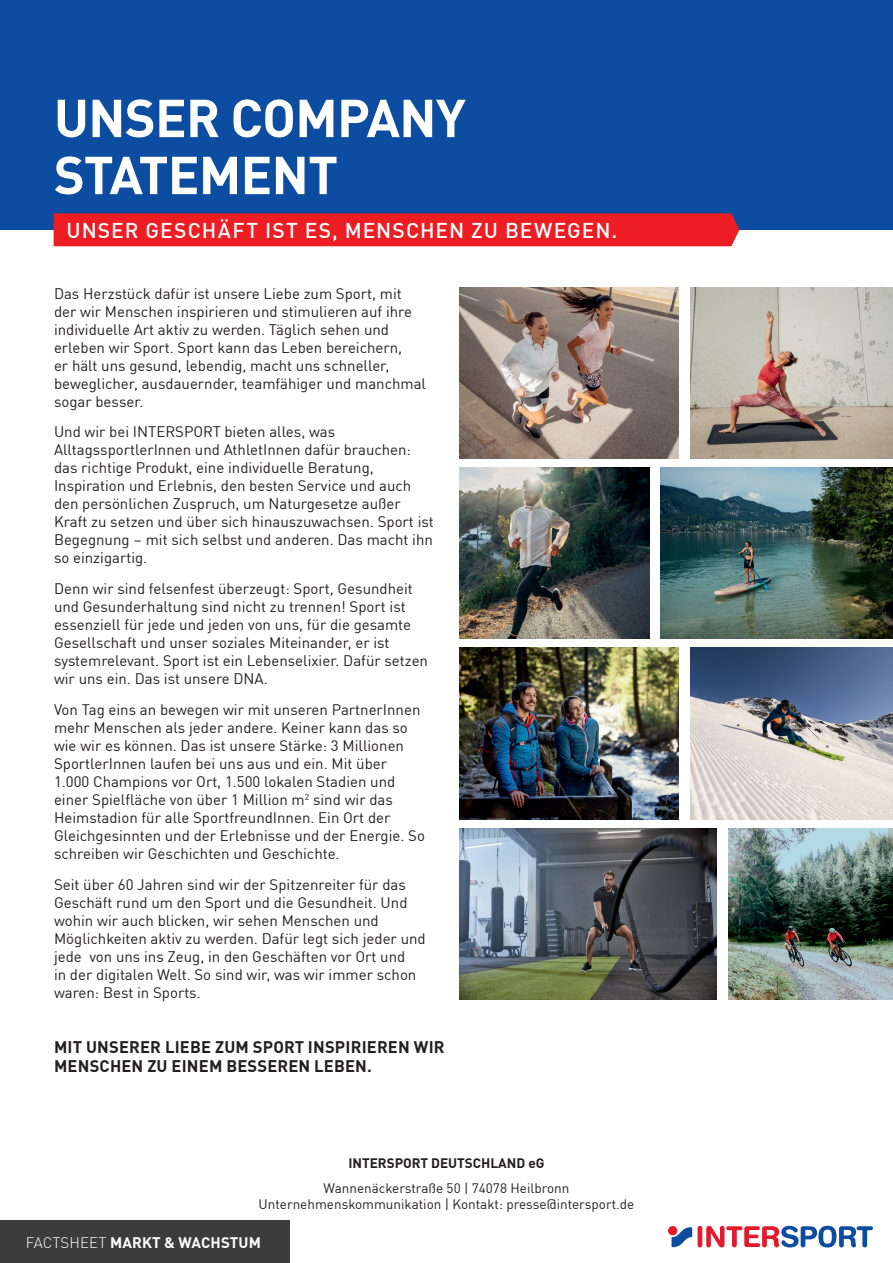
<style>
.page{position:relative;width:893px;height:1263px;background:#fff}
.page>*{position:absolute;margin:0;border:0;box-sizing:border-box;transform-origin:0 0}
.t1{font:700 52.5px/57px "FFDIN Profor IIC";letter-spacing:-.015em;color:#fff}
.t2{font:500 21px "FFDIN Profor IIC";letter-spacing:.05em;color:#fff}
.t3{font:700 16.5px/19.8px "FFDIN Profor IIC";letter-spacing:.01em;color:#231f20}
.t4{font:15px/18px "FFDIN Profor IIC";color:#231f20}
.t5{font:700 15px "FFDIN Profor IIC";letter-spacing:.01em;color:#fff}
.t6{font:13.5px/16.2px "FFDIN Profor IIC";color:#231f20;text-align:center}
.t7{font:700 13.5px "FFDIN Profor IIC";color:#231f20}
.s1{font-weight:300}
</style>
<div class="page">
<div style="left:0;top:0;width:893px;height:230px;background:#0d4da1"></div>
<div style="left:54px;top:213px;width:685px;height:33px;background:#ee1d23"></div>
<img style="left:459px;top:287px;width:219px;height:171px">
<img style="left:459px;top:467px;width:190px;height:172px">
<img style="left:459px;top:828px;width:257px;height:172px">
<img style="left:691px;top:287px;width:202px;height:171px">
<img style="left:691px;top:648px;width:202px;height:171px">
<img style="left:459px;top:648px;width:219px;height:171px">
<img style="left:728px;top:828px;width:165px;height:172px">
<img style="left:661px;top:467px;width:232px;height:172px">
<div style="left:0;top:1221px;width:289px;height:42px;background:#3b3c3b"></div>
<hr style="left:698px;top:1226px;width:4px;height:21px;background:#e21a2b;border-radius:2px">
<div style="left:668px;top:1226px;width:9px;height:9px;background:#e21a2b;border-radius:50%"></div>
<svg style="left:706px;top:1226px;width:167px;height:21px"></svg>
<svg style="left:671px;top:1227px;width:21px;height:20px"></svg>
<h1 class="t1" style="left:54px;top:86px;width:413px">UNSER COMPANY<br>STATEMENT</h1>
<h2 class="t2" style="left:67px;top:214px;width:552px">UNSER GESCHÄFT IST ES, MENSCHEN ZU BEWEGEN.</h2>
<p class="t4" style="left:54px;top:283px;width:373px">Das Herzstück dafür ist unsere Liebe zum Sport, mit der wir Menschen inspirieren und stimulieren auf ihre individuelle Art aktiv zu werden. Täglich sehen und erleben wir Sport. Sport kann das Leben bereichern,<br>er hält uns gesund, lebendig, macht uns schneller, beweglicher, ausdauernder, teamfähiger und manchmal sogar besser.</p>
<p class="t4" style="left:54px;top:422px;width:381px">Und wir bei INTERSPORT bieten alles, was AlltagssportlerInnen und AthletInnen dafür brauchen: das richtige Produkt, eine individuelle Beratung, Inspiration und Erlebnis, den besten Service und auch den persönlichen Zuspruch, um Naturgesetze außer Kraft zu setzen und über sich hinauszuwachsen. Sport ist Begegnung – mit sich selbst und anderen. Das macht ihn so einzigartig.</p>
<p class="t4" style="left:54px;top:579px;width:376px">Denn wir sind felsenfest überzeugt: Sport, Gesundheit und Gesunderhaltung sind nicht zu trennen! Sport ist essenziell für jede und jeden von uns, für die gesamte Gesellschaft und unser soziales Miteinander, er ist systemrelevant. Sport ist ein Lebenselixier. Dafür setzen wir uns ein. Das ist unsere DNA.</p>
<p class="t4" style="left:54px;top:699px;width:373px">Von Tag eins an bewegen wir mit unseren PartnerInnen mehr Menschen als jeder andere. Keiner kann das so wie wir es können. Das ist unsere Stärke: 3 Millionen SportlerInnen laufen bei uns aus und ein. Mit über 1.000 Champions vor Ort, 1.500 lokalen Stadien und einer Spielfläche von über 1 Million m<sup>2</sup> sind wir das Heimstadion für alle SportfreundInnen. Ein Ort der Gleichgesinnten und der Erlebnisse und der Energie. So schreiben wir Geschichten und Geschichte.</p>
<p class="t4" style="left:54px;top:874px;width:373px">Seit über 60 Jahren sind wir der Spitzenreiter für das Geschäft rund um den Sport und die Gesundheit. Und wohin wir auch blicken, wir sehen Menschen und Möglichkeiten aktiv zu werden. Dafür legt sich jeder und jede von uns ins Zeug, in den Geschäften vor Ort und<br>in der digitalen Welt. So sind wir, was wir immer schon waren: Best in Sports.</p>
<p class="t3" style="left:54px;top:1036px;width:392px">MIT UNSERER LIEBE ZUM SPORT INSPIRIEREN WIR<br>MENSCHEN ZU EINEM BESSEREN LEBEN.</p>
<p class="t7" style="left:348px;top:1153px;width:198px">INTERSPORT DEUTSCHLAND eG</p>
<p class="t6" style="left:259px;top:1179px;width:377px">Wannenäckerstraße 50 | 74078 Heilbronn<br>Unternehmenskommunikation | Kontakt: presse@intersport.de</p>
<p class="t5" style="left:26px;top:1231px;width:237px"><span class="s1">FACTSHEET</span> MARKT &amp; WACHSTUM</p>
</div>
